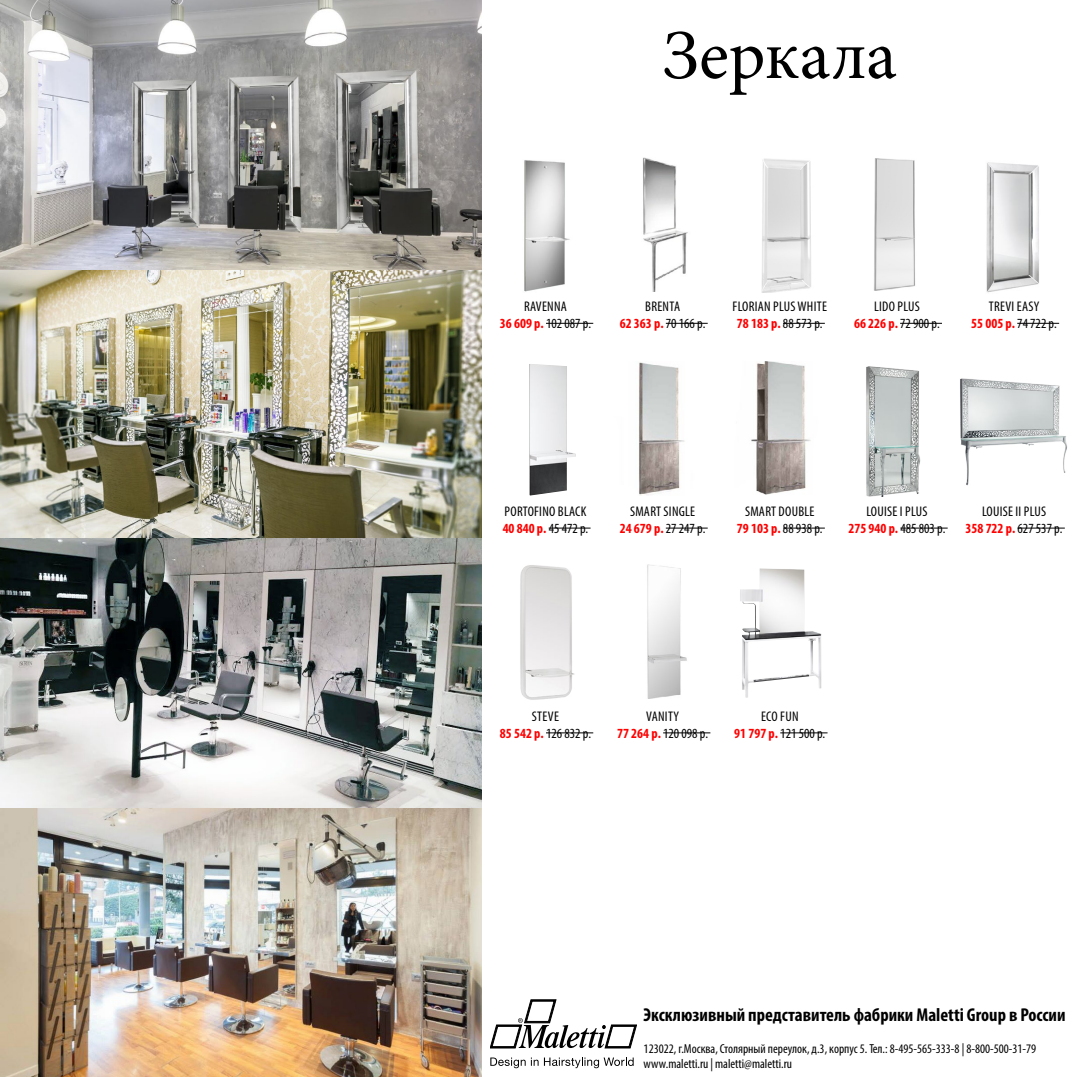
<style>
.page{position:relative;width:1077px;height:1077px;background:#fff}
.page>*{position:absolute;margin:0;border:0;box-sizing:border-box;transform-origin:0 0}
.t1{font:70px "Minion Pro";color:#000}
.t2{font:700 condensed 18.64px "Myriad Pro";color:#000}
.t3{font:condensed 14px/16.8px "Myriad Pro";letter-spacing:.02em;color:#000;text-align:center}
.t4{font:condensed 14px/16.8px "Myriad Pro";color:#000;text-align:center}
.t5{font:condensed 13.04px/15.7px "Myriad Pro";color:#000}
.s1{font-weight:700;color:#f00}
</style>
<div class="page">
<img style="left:0;top:0;width:481px;height:1076px">
<hr style="left:546px;top:323px;width:47px;height:1px;background:#000">
<img style="left:524px;top:160px;width:46px;height:132px">
<hr style="left:665px;top:323px;width:42px;height:1px;background:#000">
<img style="left:643px;top:158px;width:45px;height:134px">
<hr style="left:782px;top:323px;width:42px;height:1px;background:#000">
<img style="left:761px;top:159px;width:50px;height:133px">
<hr style="left:900px;top:323px;width:41px;height:1px;background:#000">
<img style="left:874px;top:158px;width:41px;height:132px">
<hr style="left:548px;top:527px;width:42px;height:1px;background:#000">
<img style="left:529px;top:364px;width:46px;height:131px">
<hr style="left:665px;top:527px;width:42px;height:1px;background:#000">
<img style="left:639px;top:362px;width:46px;height:133px">
<hr style="left:782px;top:527px;width:42px;height:1px;background:#000">
<img style="left:751px;top:361px;width:60px;height:133px">
<hr style="left:900px;top:527px;width:47px;height:1px;background:#000">
<img style="left:866px;top:366px;width:55px;height:130px">
<hr style="left:546px;top:732px;width:47px;height:1px;background:#000">
<img style="left:520px;top:565px;width:55px;height:135px">
<hr style="left:663px;top:732px;width:47px;height:1px;background:#000">
<img style="left:647px;top:565px;width:40px;height:133px">
<hr style="left:780px;top:732px;width:47px;height:1px;background:#000">
<img style="left:740px;top:568px;width:81px;height:129px">
<svg style="left:490px;top:999px;width:146px;height:48px"></svg>
<svg style="left:490px;top:1057px;width:35px;height:11px"></svg>
<svg style="left:531px;top:1057px;width:7px;height:8px"></svg>
<svg style="left:544px;top:1057px;width:89px;height:11px"></svg>
<hr style="left:1017px;top:323px;width:41px;height:1px;background:#000">
<img style="left:986px;top:162px;width:53px;height:131px">
<hr style="left:1017px;top:527px;width:47px;height:1px;background:#000">
<img style="left:960px;top:378px;width:107px;height:108px">
<h1 class="t1" style="left:662px;top:9px;width:235px">Зеркала</h1>
<p class="t3" style="left:500px;top:298px;width:93px">RAVENNA<br><span class="s1">36 609 р.</span> 102 087 р.</p>
<p class="t3" style="left:619px;top:298px;width:87px">BRENTA<br><span class="s1">62 363 р.</span> 70 166 р.</p>
<p class="t3" style="left:732px;top:298px;width:96px">FLORIAN PLUS WHITE<br><span class="s1">78 183 р.</span> 88 573 р.</p>
<p class="t3" style="left:854px;top:298px;width:87px">LIDO PLUS<br><span class="s1">66 226 р.</span> 72 900 р.</p>
<p class="t3" style="left:971px;top:298px;width:87px">TREVI EASY<br><span class="s1">55 005 р.</span> 74 722 р.</p>
<p class="t3" style="left:502px;top:502px;width:87px;text-align:left">PORTOFINO BLACK<br><span class="s1">40 840 р.</span> 45 472 р.</p>
<p class="t3" style="left:619px;top:502px;width:87px">SMART SINGLE<br><span class="s1">24 679 р.</span> 27 247 р.</p>
<p class="t3" style="left:736px;top:502px;width:87px">SMART DOUBLE<br><span class="s1">79 103 р.</span> 88 938 р.</p>
<p class="t3" style="left:848px;top:502px;width:98px">LOUISE I PLUS<br><span class="s1">275 940 р.</span> 485 803 р.</p>
<p class="t3" style="left:965px;top:502px;width:98px">LOUISE II PLUS<br><span class="s1">358 722 р.</span> 627 537 р.</p>
<p class="t3" style="left:500px;top:707px;width:93px">STEVE<br><span class="s1">85 542 р.</span> 126 832 р.</p>
<p class="t4" style="left:617px;top:707px;width:93px">VANITY<br><span class="s1">77 264 р.</span> 120 098 р.</p>
<p class="t4" style="left:734px;top:707px;width:93px">ECO FUN<br><span class="s1">91 797 р.</span> 121 500 р.</p>
<h2 class="t2" style="left:643px;top:1003px;width:423px">Эксклюзивный представитель фабрики Maletti Group в России</h2>
<p class="t5" style="left:643px;top:1040px;width:394px">123022, г.Москва, Столярный переулок, д.3, корпус 5. Тел.: 8-495-565-333-8 | 8-800-500-31-79 www.maletti.ru | maletti@maletti.ru</p>
</div>
